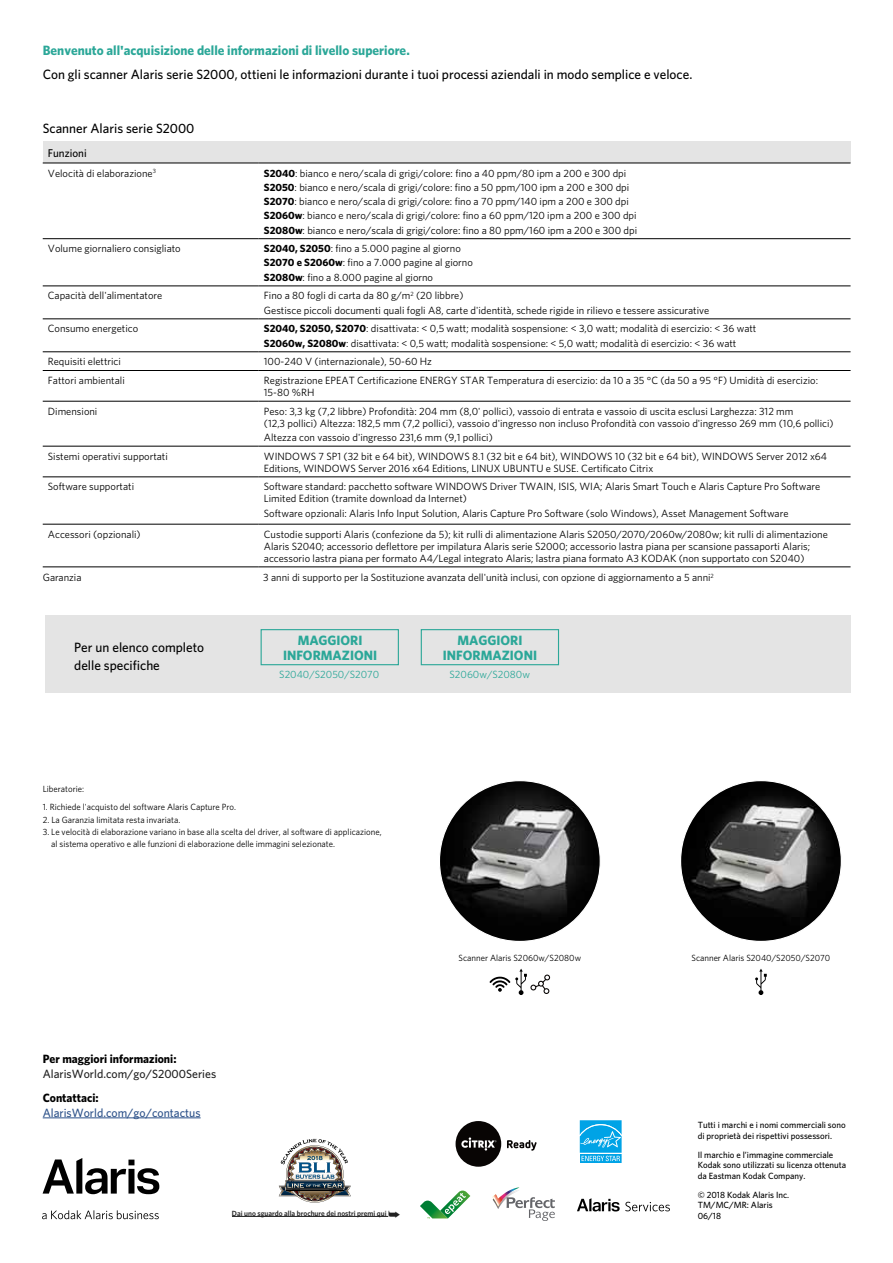
<style>
.page{position:relative;width:893px;height:1263px;background:#fff}
.page>*{position:absolute;margin:0;border:0;box-sizing:border-box;transform-origin:0 0}
.t1{font:500 13.5px/18px "Whitney";color:#000}
.t2{font:700 13.5px/15px "Whitney";color:#2ba798;text-align:center}
.t3{font:700 12px "Whitney";color:#000}
.t4{font:500 12px "Whitney";color:#212121}
.t5{font:500 12px "Whitney";color:#2d528a}
.t6{font:500 11.25px "Whitney";color:#000}
.t7{font:10.5px/14.2px "Whitney";color:#000}
.t8{font:10.5px "Whitney";color:#2ba798}
.t9{font:9px/12px "Whitney";color:#000}
.t10{font:500 9px/10.5px "Whitney";color:#000}
.t11{font:600 7.5px "Whitney";color:#212121}
.s1{font-weight:700}
</style>
<div class="page">
<div style="left:43px;top:142px;width:807px;height:21px;background:#e4e4e4"></div>
<svg style="left:43px;top:239px;width:807px;height:328px"></svg>
<svg style="left:43px;top:287px;width:807px;height:237px"></svg>
<svg style="left:43px;top:320px;width:807px;height:126px"></svg>
<hr style="left:43px;top:163px;width:216px;height:1px;background:#000">
<hr style="left:259px;top:163px;width:592px;height:1px;background:#000">
<hr style="left:43px;top:238px;width:216px;height:1px;background:#000">
<hr style="left:259px;top:238px;width:592px;height:1px;background:#000">
<hr style="left:43px;top:286px;width:216px;height:1px;background:#000">
<hr style="left:259px;top:286px;width:592px;height:1px;background:#000">
<hr style="left:43px;top:319px;width:216px;height:1px;background:#000">
<hr style="left:259px;top:319px;width:592px;height:1px;background:#000">
<hr style="left:43px;top:352px;width:216px;height:1px;background:#000">
<hr style="left:259px;top:352px;width:592px;height:1px;background:#000">
<hr style="left:43px;top:370px;width:216px;height:1px;background:#000">
<hr style="left:259px;top:370px;width:592px;height:1px;background:#000">
<hr style="left:43px;top:401px;width:216px;height:1px;background:#000">
<hr style="left:259px;top:401px;width:592px;height:1px;background:#000">
<hr style="left:43px;top:446px;width:216px;height:1px;background:#000">
<hr style="left:259px;top:446px;width:592px;height:1px;background:#000">
<hr style="left:43px;top:477px;width:216px;height:1px;background:#000">
<hr style="left:259px;top:477px;width:592px;height:1px;background:#000">
<hr style="left:43px;top:524px;width:216px;height:1px;background:#000">
<hr style="left:43px;top:567px;width:216px;height:1px;background:#000">
<hr style="left:259px;top:524px;width:592px;height:1px;background:#000">
<hr style="left:259px;top:567px;width:592px;height:1px;background:#000">
<svg style="left:456px;top:1121px;width:81px;height:46px"></svg>
<img style="left:439px;top:781px;width:161px;height:160px;border-radius:80px">
<img style="left:681px;top:781px;width:160px;height:160px;border-radius:80px">
<svg style="left:755px;top:969px;width:12px;height:26px"></svg>
<svg style="left:490px;top:969px;width:60px;height:26px"></svg>
<div style="left:45px;top:615px;width:805px;height:78px;background:#e4e4e4"></div>
<div style="left:261px;top:629px;width:138px;height:36px;border:1px solid #2ba798"></div>
<div style="left:421px;top:629px;width:138px;height:36px;border:1px solid #2ba798"></div>
<svg style="left:420px;top:1190px;width:50px;height:28px"></svg>
<svg style="left:579px;top:1120px;width:43px;height:43px;background:#34b5ea"></svg>
<img style="left:279px;top:1139px;width:72px;height:64px">
<hr style="left:43px;top:1117px;width:158px;height:1px;background:#2d528a">
<svg style="left:493px;top:1187px;width:62px;height:34px"></svg>
<svg style="left:577px;top:1198px;width:93px;height:13px"></svg>
<svg style="left:43px;top:1158px;width:116px;height:36px"></svg>
<svg style="left:42px;top:1210px;width:117px;height:9px"></svg>
<hr style="left:232px;top:1216px;width:156px;height:1px;background:#212121">
<p class="t2" style="left:43px;top:42px;width:369px">Benvenuto all'acquisizione delle informazioni di livello superiore.</p>
<p class="t1" style="left:43px;top:65px;width:651px">Con gli scanner Alaris serie S2000, ottieni le informazioni durante i tuoi processi aziendali in modo semplice e veloce.</p>
<p class="t1" style="left:43px;top:119px;width:153px">Scanner Alaris serie S2000</p>
<p class="t6" style="left:48px;top:145px;width:40px">Funzioni</p>
<p class="t7" style="left:48px;top:165px;width:110px">Velocità di elaborazione<sup>3</sup></p>
<p class="t7" style="left:264px;top:165px;width:375px"><span class="s1">S2040</span>: bianco e nero/scala di grigi/colore: fino a 40 ppm/80 ipm a 200 e 300 dpi <span class="s1">S2050</span>: bianco e nero/scala di grigi/colore: fino a 50 ppm/100 ipm a 200 e 300 dpi <span class="s1">S2070</span>: bianco e nero/scala di grigi/colore: fino a 70 ppm/140 ipm a 200 e 300 dpi <span class="s1">S2060w</span>: bianco e nero/scala di grigi/colore: fino a 60 ppm/120 ipm a 200 e 300 dpi <span class="s1">S2080w</span>: bianco e nero/scala di grigi/colore: fino a 80 ppm/160 ipm a 200 e 300 dpi</p>
<p class="t7" style="left:48px;top:241px;width:134px">Volume giornaliero consigliato</p>
<p class="t7" style="left:264px;top:241px;width:210px"><span class="s1">S2040, S2050</span>: fino a 5.000 pagine al giorno<br><span class="s1">S2070 e S2060w</span>: fino a 7.000 pagine al giorno<br><span class="s1">S2080w</span>: fino a 8.000 pagine al giorno</p>
<p class="t7" style="left:48px;top:288px;width:116px">Capacità dell'alimentatore</p>
<p class="t7" style="left:264px;top:288px;width:447px">Fino a 80 fogli di carta da 80 g/m<sup>2</sup> (20 libbre)<br>Gestisce piccoli documenti quali fogli A8, carte d'identità, schede rigide in rilievo e tessere assicurative</p>
<p class="t7" style="left:48px;top:321px;width:92px">Consumo energetico</p>
<p class="t7" style="left:264px;top:321px;width:494px"><span class="s1">S2040, S2050, S2070</span>: disattivata: &lt; 0,5 watt; modalità sospensione: &lt; 3,0 watt; modalità di esercizio: &lt; 36 watt<br><span class="s1">S2060w, S2080w</span>: disattivata: &lt; 0,5 watt; modalità sospensione: &lt; 5,0 watt; modalità di esercizio: &lt; 36 watt</p>
<p class="t7" style="left:48px;top:354px;width:75px">Requisiti elettrici</p>
<p class="t7" style="left:264px;top:354px;width:170px">100-240 V (internazionale), 50-60 Hz</p>
<p class="t7" style="left:48px;top:373px;width:78px">Fattori ambientali</p>
<p class="t7" style="left:264px;top:374px;width:556px;line-height:12px">Registrazione EPEAT Certificazione ENERGY STAR Temperatura di esercizio: da 10 a 35 °C (da 50 a 95 °F) Umidità di esercizio:<br>15-80 %RH</p>
<p class="t7" style="left:48px;top:404px;width:51px">Dimensioni</p>
<p class="t7" style="left:264px;top:405px;width:571px;line-height:12px">Peso: 3,3 kg (7,2 libbre) Profondità: 204 mm (8,0' pollici), vassoio di entrata e vassoio di uscita esclusi Larghezza: 312 mm<br>(12,3 pollici) Altezza: 182,5 mm (7,2 pollici), vassoio d'ingresso non incluso Profondità con vassoio d'ingresso 269 mm (10,6 pollici)</p>
<p class="t7" style="left:264px;top:430px;width:230px">Altezza con vassoio d'ingresso 231,6 mm (9,1 pollici)</p>
<p class="t7" style="left:48px;top:449px;width:121px">Sistemi operativi supportati</p>
<p class="t7" style="left:264px;top:450px;width:565px;line-height:12px">WINDOWS 7 SP1 (32 bit e 64 bit), WINDOWS 8.1 (32 bit e 64 bit), WINDOWS 10 (32 bit e 64 bit), WINDOWS Server 2012 x64<br>Editions, WINDOWS Server 2016 x64 Editions, LINUX UBUNTU e SUSE. Certificato Citrix</p>
<p class="t7" style="left:48px;top:479px;width:88px">Software supportati</p>
<p class="t7" style="left:264px;top:480px;width:558px;line-height:12px">Software standard: pacchetto software WINDOWS Driver TWAIN, ISIS, WIA; Alaris Smart Touch e Alaris Capture Pro Software<br>Limited Edition (tramite download da Internet)</p>
<p class="t7" style="left:264px;top:506px;width:526px">Software opzionali: Alaris Info Input Solution, Alaris Capture Pro Software (solo Windows), Asset Management Software</p>
<p class="t7" style="left:48px;top:527px;width:94px">Accessori (opzionali)</p>
<p class="t7" style="left:264px;top:528px;width:565px;line-height:12px">Custodie supporti Alaris (confezione da 5); kit rulli di alimentazione Alaris S2050/2070/2060w/2080w; kit rulli di alimentazione<br>Alaris S2040; accessorio deflettore per impilatura Alaris serie S2000; accessorio lastra piana per scansione passaporti Alaris; accessorio lastra piana per formato A4/Legal integrato Alaris; lastra piana formato A3 KODAK (non supportato con S2040)</p>
<p class="t7" style="left:43px;top:570px;width:40px">Garanzia</p>
<p class="t7" style="left:263px;top:570px;width:452px">3 anni di supporto per la Sostituzione avanzata dell'unità inclusi, con opzione di aggiornamento a 5 anni<sup>2</sup></p>
<p class="t1" style="left:74px;top:638px;width:131px">Per un elenco completo delle specifiche</p>
<p class="t2" style="left:283px;top:632px;width:96px">MAGGIORI<br>INFORMAZIONI</p>
<p class="t2" style="left:443px;top:632px;width:96px">MAGGIORI<br>INFORMAZIONI</p>
<p class="t8" style="left:279px;top:668px;width:102px">S2040/S2050/S2070</p>
<p class="t8" style="left:450px;top:668px;width:82px">S2060w/S2080w</p>
<p class="t9" style="left:43px;top:782px;width:43px">Liberatorie:</p>
<p class="t9" style="left:43px;top:800px;width:195px">1. Richiede l'acquisto del software Alaris Capture Pro.</p>
<p class="t9" style="left:43px;top:814px;width:139px">2. La Garanzia limitata resta invariata.</p>
<p class="t9" style="left:51px;top:826px;width:332px;text-indent:-8px">3. Le velocità di elaborazione variano in base alla scelta del driver, al software di applicazione, al sistema operativo e alle funzioni di elaborazione delle immagini selezionate.</p>
<p class="t3" style="left:43px;top:1050px;width:135px">Per maggiori informazioni:</p>
<p class="t4" style="left:43px;top:1065px;width:175px">AlarisWorld.com/go/S2000Series</p>
<p class="t3" style="left:43px;top:1089px;width:57px">Contattaci:</p>
<p class="t5" style="left:43px;top:1104px;width:159px">AlarisWorld.com/go/contactus</p>
<p class="t11" style="left:232px;top:1208px;width:170px">Dai uno sguardo alla brochure dei nostri premi qui ➥</p>
<p class="t9" style="left:459px;top:952px;width:124px">Scanner Alaris S2060w/S2080w</p>
<p class="t9" style="left:691px;top:952px;width:140px">Scanner Alaris S2040/S2050/S2070</p>
<p class="t10" style="left:698px;top:1120px;width:150px">Tutti i marchi e i nomi commerciali sono di proprietà dei rispettivi possessori.</p>
<p class="t10" style="left:698px;top:1149px;width:150px">Il marchio e l’immagine commerciale<br>Kodak sono utilizzati su licenza ottenuta da Eastman Kodak Company.</p>
<p class="t10" style="left:698px;top:1189px;width:93px">© 2018 Kodak Alaris Inc.<br>TM/MC/MR: Alaris<br>06/18</p>
</div>
